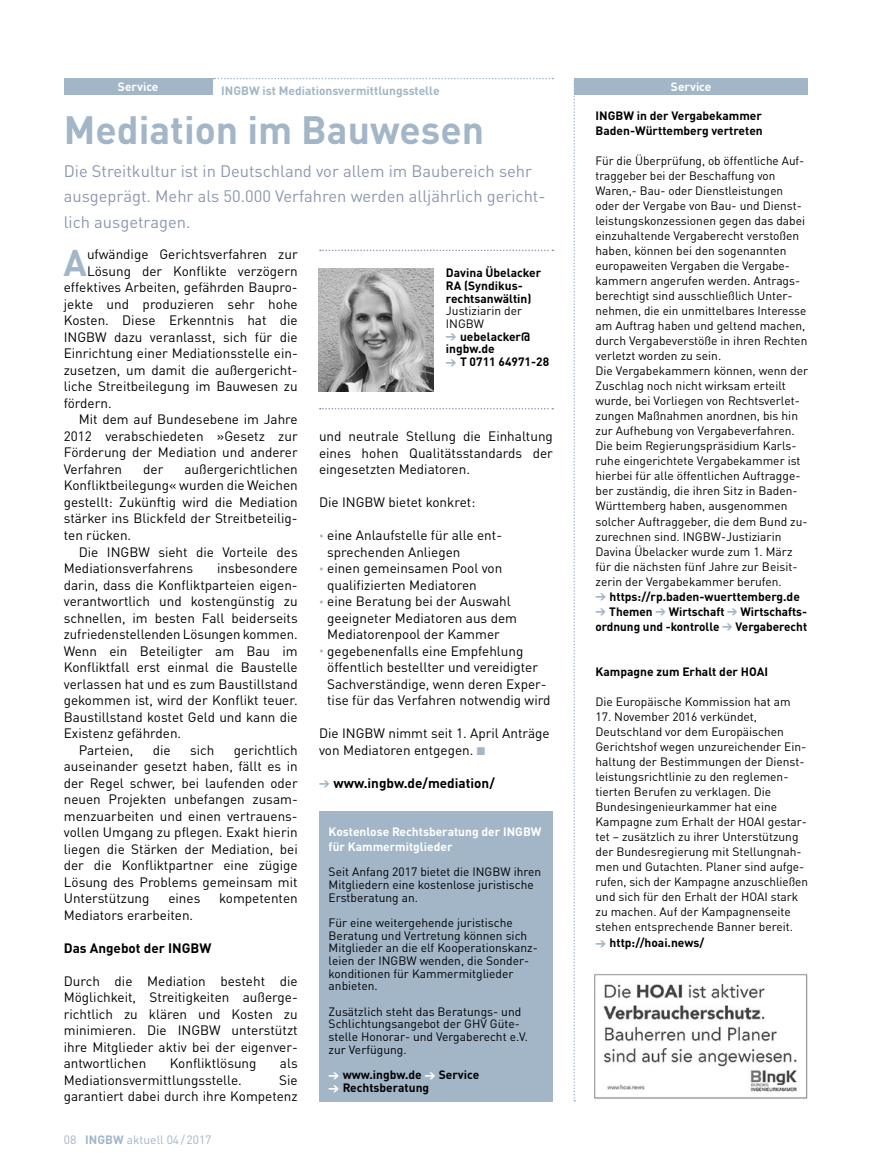
<style>
.page{position:relative;width:872px;height:1170px;background:#fff}
.page>*{position:absolute;margin:0;border:0;box-sizing:border-box;transform-origin:0 0}
.t1{font:700 39px "DINOT";color:#a2b6c8}
.t2{font:700 36.6px "DINOT";color:#a2b6c8}
.t3{font:16.5px/25.5px "DINOT";color:#8e97b0}
.t4{font:13.5px/16.5px "DINOT";color:#000}
.t5{font:700 13.5px "DINOT";color:#000}
.t6{font:12px/15px "DINOT";color:#000}
.t7{font:700 12px/12.6px "DINOT";color:#000}
.t8{font:700 12px/15px "DINOT";color:#fff}
.t9{font:700 12px "DINOT";color:#a2b6c8}
.t10{font:12px "DINOT";color:#a2b6c8}
.s1{color:#a2b6c8}
.s2{font-size:9px;color:#a2b6c8}
.s3{color:#fff}
.s4{font-weight:700}
</style>
<div class="page">
<div style="left:319px;top:811px;width:233px;height:291px;background:#a2b6c8"></div>
<img style="left:319px;top:268px;width:114px;height:123px">
<svg style="left:320px;top:408px;width:233px;height:1px"></svg>
<svg style="left:320px;top:249px;width:233px;height:2px"></svg>
<img style="left:594px;top:974px;width:214px;height:125px">
<div style="left:574px;top:78px;width:234px;height:16px;background:#a2b6c8"></div>
<svg style="left:213px;top:78px;width:340px;height:1px"></svg>
<div style="left:64px;top:78px;width:149px;height:16px;background:#a2b6c8"></div>
<svg style="left:573px;top:80px;width:2px;height:1021px"></svg>
<p class="t8" style="left:118px;top:78px;width:42px">Service</p>
<p class="t8" style="left:671px;top:78px;width:42px">Service</p>
<p class="t9" style="left:221px;top:83px;width:220px">INGBW ist Mediationsvermittlungsstelle</p>
<h1 class="t1" style="left:64px;top:104px;width:422px">Mediation im Bauwesen</h1>
<p class="t3" style="left:64px;top:158px;width:483px">Die Streitkultur ist in Deutschland vor allem im Baubereich sehr ausgeprägt. Mehr als 50.000 Verfahren werden alljährlich gericht&shy;lich ausgetragen.</p>
<h2 class="t2" style="left:64px;top:239px;width:25px">A</h2>
<p class="t4" style="left:87px;top:246px;width:212px">ufwändige Gerichtsverfahren zur</p>
<p class="t4" style="left:87px;top:262px;width:212px">Lösung der Konflikte verzögern</p>
<p class="t4" style="left:64px;top:279px;width:235px">effektives Arbeiten, gefährden Baupro-</p>
<p class="t4" style="left:64px;top:295px;width:235px">jekte und produzieren sehr hohe</p>
<p class="t4" style="left:64px;top:312px;width:235px">Kosten. Diese Erkenntnis hat die</p>
<p class="t4" style="left:64px;top:328px;width:235px">INGBW dazu veranlasst, sich für die</p>
<p class="t4" style="left:64px;top:345px;width:235px">Einrichtung einer Mediationsstelle ein-</p>
<p class="t4" style="left:64px;top:361px;width:235px">zusetzen, um damit die außergericht-</p>
<p class="t4" style="left:64px;top:378px;width:235px">liche Streitbeilegung im Bauwesen zu</p>
<p class="t4" style="left:64px;top:394px;width:49px">fördern.</p>
<p class="t4" style="left:79px;top:411px;width:220px">Mit dem auf Bundesebene im Jahre</p>
<p class="t4" style="left:64px;top:427px;width:235px">2012 verabschiedeten »Gesetz zur</p>
<p class="t4" style="left:64px;top:444px;width:235px">Förderung der Mediation und anderer</p>
<p class="t4" style="left:64px;top:460px;width:60px">Verfahren</p>
<p class="t4" style="left:143px;top:460px;width:22px">der</p>
<p class="t7" style="left:446px;top:266px;width:97px">Davina Übelacker<br>RA (Syndikus&shy;rechtsanwältin)</p>
<p class="t6" style="left:446px;top:304px;width:78px;line-height:12.6px">Justiziarin der<br>INGBW</p>
<p class="t7" style="left:446px;top:329px;width:86px"><span class="s1">➔</span> uebelacker@ ingbw.de</p>
<p class="t7" style="left:446px;top:355px;width:105px"><span class="s1">➔</span> T 0711 64971-28</p>
<p class="t4" style="left:319px;top:427px;width:235px;text-align:justify">und neutrale Stellung die Einhaltung eines hohen Qualitätsstandards der eingesetzten Mediatoren.</p>
<p class="t4" style="left:319px;top:493px;width:158px">Die INGBW bietet konkret:</p>
<p class="t4" style="left:327px;top:526px;width:176px;text-indent:-8px"><span class="s2">•</span> eine Anlaufstelle für alle ent&shy;sprechenden Anliegen</p>
<p class="t4" style="left:327px;top:559px;width:177px;text-indent:-8px"><span class="s2">•</span> einen gemeinsamen Pool von qualifizierten Mediatoren</p>
<p class="t4" style="left:327px;top:592px;width:191px;text-indent:-8px"><span class="s2">•</span> eine Beratung bei der Auswahl geeigneter Mediatoren aus dem<br>Mediatorenpool der Kammer</p>
<p class="t4" style="left:327px;top:642px;width:225px;text-indent:-8px"><span class="s2">•</span> gegebenenfalls eine Empfehlung öffentlich bestellter und vereidigter Sachverständige, wenn deren Exper&shy;tise für das Verfahren notwendig wird</p>
<p class="t4" style="left:319px;top:724px;width:232px">Die INGBW nimmt seit 1. April Anträge von Mediatoren entgegen. <span class="s1">■</span></p>
<p class="t5" style="left:319px;top:774px;width:177px"><span class="s1">➔</span> www.ingbw.de/mediation/</p>
<p class="t4" style="left:64px;top:460px;width:235px;text-align:justify;text-indent:121px">außergerichtlichen Konfliktbeilegung« wurden die Weichen gestellt: Zukünftig wird die Mediation stärker ins Blickfeld der Streitbeteilig&shy;ten rücken.</p>
<p class="t4" style="left:64px;top:543px;width:235px;text-indent:15px">Die INGBW sieht die Vorteile des<br>Mediationsverfahrens</p>
<p class="t4" style="left:217px;top:559px;width:82px">insbesondere</p>
<p class="t4" style="left:64px;top:576px;width:235px">darin, dass die Konfliktparteien eigen-</p>
<p class="t4" style="left:64px;top:592px;width:235px">verantwortlich und kostengünstig zu</p>
<p class="t4" style="left:64px;top:609px;width:235px">schnellen, im besten Fall beiderseits</p>
<p class="t4" style="left:64px;top:625px;width:235px">zufriedenstellenden Lösungen kommen.</p>
<p class="t4" style="left:64px;top:642px;width:235px">Wenn ein Beteiligter am Bau im</p>
<p class="t4" style="left:64px;top:658px;width:235px">Konfliktfall erst einmal die Baustelle</p>
<p class="t4" style="left:64px;top:675px;width:235px">verlassen hat und es zum Baustillstand</p>
<p class="t4" style="left:64px;top:691px;width:235px">gekommen ist, wird der Konflikt teuer.</p>
<p class="t4" style="left:64px;top:708px;width:235px">Baustillstand kostet Geld und kann die</p>
<p class="t4" style="left:64px;top:724px;width:119px">Existenz gefährden.</p>
<p class="t4" style="left:79px;top:741px;width:56px">Parteien,</p>
<p class="t4" style="left:153px;top:741px;width:19px">die</p>
<p class="t4" style="left:190px;top:741px;width:26px">sich</p>
<p class="t4" style="left:64px;top:741px;width:235px;text-align:justify;text-indent:170px">gerichtlich auseinander gesetzt haben, fällt es in der Regel schwer, bei laufenden oder neuen Projekten unbefangen zusam&shy;menzuarbeiten und einen vertrauens&shy;vollen Umgang zu pflegen. Exakt hierin liegen die Stärken der Mediation, bei der die Konfliktpartner eine zügige Lösung des Problems gemeinsam mit Unterstützung</p>
<p class="t8" style="left:328px;top:823px;width:214px">Kostenlose Rechtsberatung der INGBW für Kammermitglieder</p>
<p class="t6" style="left:328px;top:865px;width:214px;line-height:12.6px">Seit Anfang 2017 bietet die INGBW ihren<br>Mitgliedern eine kostenlose juristische<br>Erstberatung an.</p>
<p class="t6" style="left:328px;top:916px;width:211px;line-height:12.6px">Für eine weitergehende juristische<br>Beratung und Vertretung können sich<br>Mitglieder an die elf Kooperationskanz&shy;leien der INGBW wenden, die Sonder&shy;konditionen für Kammermitglieder anbieten.</p>
<p class="t6" style="left:328px;top:1004px;width:201px;line-height:12.6px">Zusätzlich steht das Beratungs- und<br>Schlichtungsangebot der GHV Güte&shy;stelle Honorar- und Vergaberecht e.V. zur Verfügung.</p>
<p class="t7" style="left:328px;top:1068px;width:152px"><span class="s3">➔</span> www.ingbw.de <span class="s3">➔</span> Service</p>
<p class="t7" style="left:328px;top:1080px;width:102px"><span class="s3">➔</span> Rechtsberatung</p>
<p class="t4" style="left:168px;top:889px;width:33px">eines</p>
<p class="t4" style="left:219px;top:889px;width:80px">kompetenten</p>
<p class="t4" style="left:64px;top:906px;width:131px">Mediators erarbeiten.</p>
<p class="t5" style="left:64px;top:938px;width:149px">Das Angebot der INGBW</p>
<p class="t4" style="left:64px;top:972px;width:235px;text-align:justify">Durch die Mediation besteht die Möglichkeit, Streitigkeiten außerge&shy;richtlich zu klären und Kosten zu minimieren. Die INGBW unterstützt ihre Mitglieder aktiv bei der eigenver&shy;antwortlichen</p>
<p class="t4" style="left:170px;top:1054px;width:88px">Konfliktlösung</p>
<p class="t4" style="left:280px;top:1054px;width:19px">als</p>
<p class="t4" style="left:64px;top:1071px;width:180px">Mediationsvermittlungsstelle.</p>
<p class="t4" style="left:64px;top:1071px;width:235px;text-align:right">Sie<br>garantiert dabei durch ihre Kompetenz</p>
<p class="t10" style="left:64px;top:1131px;width:149px">08 <span class="s4">INGBW</span> aktuell 04/2017</p>
<p class="t7" style="left:595px;top:108px;width:169px;line-height:15px">INGBW in der Vergabekammer<br>Baden-Württemberg vertreten</p>
<p class="t6" style="left:595px;top:153px;width:214px">Für die Überprüfung, ob öffentliche Auf&shy;traggeber bei der Beschaffung von Waren,- Bau- oder Dienstleistungen oder der Vergabe von Bau- und Dienst&shy;leistungskonzessionen gegen das dabei einzuhaltende Vergaberecht verstoßen haben, können bei den sogenannten europaweiten Vergaben die Vergabe&shy;kammern angerufen werden. Antrags&shy;berechtigt sind ausschließlich Unter&shy;nehmen, die ein unmittelbares Interesse am Auftrag haben und geltend machen, durch Vergabeverstöße in ihren Rechten verletzt worden zu sein.<br>Die Vergabekammern können, wenn der Zuschlag noch nicht wirksam erteilt wurde, bei Vorliegen von Rechtsverlet&shy;zungen Maßnahmen anordnen, bis hin zur Aufhebung von Vergabeverfahren.<br>Die beim Regierungspräsidium Karls&shy;ruhe eingerichtete Vergabekammer ist hierbei für alle öffentlichen Auftragge&shy;ber zuständig, die ihren Sitz in Baden-Württemberg haben, ausgenommen solcher Auftraggeber, die dem Bund zu&shy;zurechnen sind. INGBW-Justiziarin Davina Übelacker wurde zum 1. März für die nächsten fünf Jahre zur Beisit&shy;zerin der Vergabekammer berufen.</p>
<p class="t7" style="left:595px;top:589px;width:206px"><span class="s1">➔</span> https://rp.baden-wuerttemberg.de</p>
<p class="t7" style="left:595px;top:603px;width:213px;line-height:15px"><span class="s1">➔</span> Themen <span class="s1">➔</span> Wirtschaft <span class="s1">➔</span> Wirtschafts&shy;ordnung und -kontrolle <span class="s1">➔</span> Vergaberecht</p>
<p class="t7" style="left:595px;top:664px;width:174px">Kampagne zum Erhalt der HOAI</p>
<p class="t6" style="left:595px;top:693px;width:197px">Die Europäische Kommission hat am</p>
<p class="t6" style="left:595px;top:708px;width:214px">17. November 2016 verkündet, Deutschland vor dem Europäischen Gerichtshof wegen unzureichender Ein&shy;haltung der Bestimmungen der Dienst&shy;leistungsrichtlinie zu den reglemen&shy;tierten Berufen zu verklagen. Die Bundesingenieurkammer hat eine Kampagne zum Erhalt der HOAI gestar&shy;tet – zusätzlich zu ihrer Unterstützung der Bundesregierung mit Stellungnah&shy;men und Gutachten. Planer sind aufge&shy;rufen, sich der Kampagne anzuschließen und sich für den Erhalt der HOAI stark zu machen. Auf der Kampagnenseite stehen entsprechende Banner bereit.</p>
<p class="t7" style="left:595px;top:936px;width:110px"><span class="s1">➔</span> http://hoai.news/</p>
</div>
